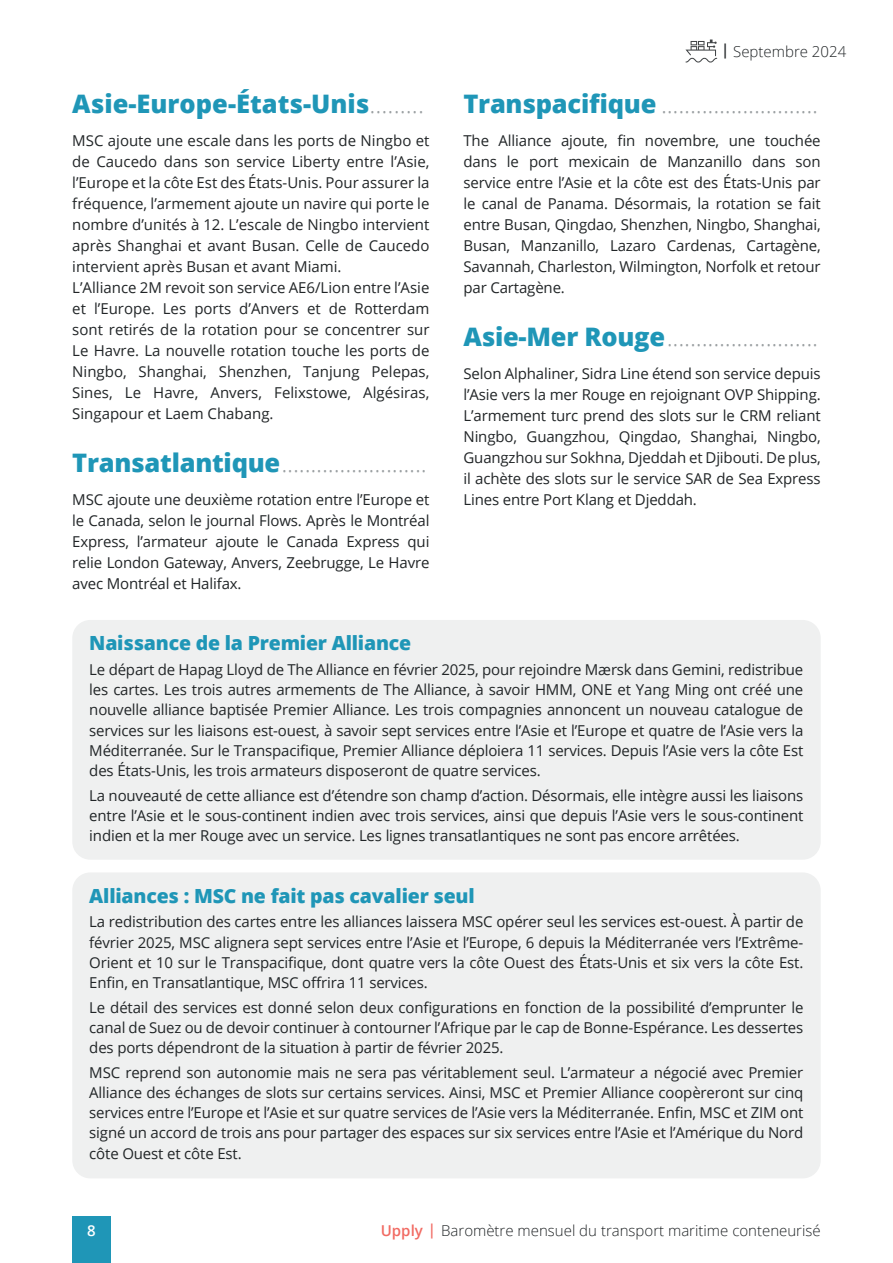
<style>
.page{position:relative;width:893px;height:1263px;background:#fff}
.page>*{position:absolute;margin:0;border:0;box-sizing:border-box;transform-origin:0 0}
.t1{font:300 25.5px "Open Sans";color:#9ba0a2}
.t2{font:800 25.5px "Open Sans";color:#1f96b7}
.t3{font:800 19.5px "Open Sans";letter-spacing:-.01em;color:#1f96b7}
.t4{font:15px/21px "Open Sans";color:#212527;text-align:justify}
.t5{font:300 15px "Open Sans";color:#212527}
.t6{font:600 15px "Open Sans";color:#fff}
.s1{font-weight:300;color:#9ba0a2}
.s2{font-weight:800;color:#1f96b7}
.s3{font-weight:600}
.s4{font-weight:600;color:#f16a62}
</style>
<div class="page">
<div style="left:72px;top:620px;width:749px;height:240px;background:#eff0f0;border-radius:18px"></div>
<div style="left:72px;top:872px;width:749px;height:306px;background:#eff0f0;border-radius:18px"></div>
<div style="left:72px;top:1216px;width:39px;height:47px;background:#1f96b7"></div>
<svg style="left:685px;top:40px;width:32px;height:23px"></svg>
<h1 class="t2" style="left:72px;top:84px;width:353px">Asie-Europe-États-Unis<span class="s1">.........</span></h1>
<p class="t4" style="left:72px;top:129px;width:359px;text-align:left">MSC ajoute une escale dans les ports de Ningbo et de Caucedo dans son service Liberty entre l’Asie, l’Europe et la côte Est des États-Unis. Pour assurer la fréquence, l’armement ajoute un navire qui porte le nombre d’unités à 12. L’escale de Ningbo intervient après Shanghai et avant Busan. Celle de Caucedo intervient après Busan et avant Miami.<br>L’Alliance 2M revoit son service AE6/Lion entre l’Asie et l’Europe. Les ports d’Anvers et de Rotterdam sont retirés de la rotation pour se concentrer sur Le Havre. La nouvelle rotation touche les ports de Ningbo, Shanghai, Shenzhen, Tanjung Pelepas, Sines, Le Havre, Anvers, Felixstowe, Algésiras, Singapour et Laem Chabang.</p>
<h1 class="t1" style="left:72px;top:446px;width:356px"><span class="s2">Transatlantique</span>.........................</h1>
<p class="t4" style="left:72px;top:489px;width:359px">MSC ajoute une deuxième rotation entre l’Europe et le Canada, selon le journal Flows. Après le Montréal Express, l’armateur ajoute le Canada Express qui relie London Gateway, Anvers, Zeebrugge, Le Havre avec Montréal et Halifax.</p>
<p class="t5" style="left:721px;top:41px;width:127px"><span class="s3">|</span> Septembre 2024</p>
<h1 class="t1" style="left:463px;top:86px;width:356px"><span class="s2">Transpacifique</span> ...........................</h1>
<p class="t4" style="left:463px;top:129px;width:359px">The Alliance ajoute, fin novembre, une touchée dans le port mexicain de Manzanillo dans son service entre l’Asie et la côte est des États-Unis par le canal de Panama. Désormais, la rotation se fait entre Busan, Qingdao, Shenzhen, Ningbo, Shanghai, Busan, Manzanillo, Lazaro Cardenas, Cartagène, Savannah, Charleston, Wilmington, Norfolk et retour par Cartagène.</p>
<h1 class="t1" style="left:463px;top:320px;width:356px"><span class="s2">Asie-Mer Rouge</span>..........................</h1>
<p class="t4" style="left:463px;top:363px;width:359px">Selon Alphaliner, Sidra Line étend son service depuis l’Asie vers la mer Rouge en rejoignant OVP Shipping.<br>L’armement turc prend des slots sur le CRM reliant Ningbo, Guangzhou, Qingdao, Shanghai, Ningbo, Guangzhou sur Sokhna, Djeddah et Djibouti. De plus, il achète des slots sur le service SAR de Sea Express Lines entre Port Klang et Djeddah.</p>
<h2 class="t3" style="left:89px;top:628px;width:324px">Naissance de la Premier Alliance</h2>
<p class="t4" style="left:89px;top:659px;width:716px;line-height:20.2px">Le départ de Hapag Lloyd de The Alliance en février 2025, pour rejoindre Mærsk dans Gemini, redistribue les cartes. Les trois autres armements de The Alliance, à savoir HMM, ONE et Yang Ming ont créé une nouvelle alliance baptisée Premier Alliance. Les trois compagnies annoncent un nouveau catalogue de services sur les liaisons est-ouest, à savoir sept services entre l’Asie et l’Europe et quatre de l’Asie vers la Méditerranée. Sur le Transpacifique, Premier Alliance déploiera 11 services. Depuis l’Asie vers la côte Est des États-Unis, les trois armateurs disposeront de quatre services.</p>
<p class="t4" style="left:89px;top:785px;width:716px;line-height:20.2px">La nouveauté de cette alliance est d’étendre son champ d’action. Désormais, elle intègre aussi les liaisons entre l’Asie et le sous-continent indien avec trois services, ainsi que depuis l’Asie vers le sous-continent indien et la mer Rouge avec un service. Les lignes transatlantiques ne sont pas encore arrêtées.</p>
<h2 class="t3" style="left:89px;top:881px;width:387px">Alliances : MSC ne fait pas cavalier seul</h2>
<p class="t4" style="left:89px;top:911px;width:716px;line-height:20.2px">La redistribution des cartes entre les alliances laissera MSC opérer seul les services est-ouest. À partir de février 2025, MSC alignera sept services entre l’Asie et l’Europe, 6 depuis la Méditerranée vers l’Extrême-Orient et 10 sur le Transpacifique, dont quatre vers la côte Ouest des États-Unis et six vers la côte Est.<br>Enfin, en Transatlantique, MSC offrira 11 services.</p>
<p class="t4" style="left:89px;top:997px;width:716px;line-height:20.2px">Le détail des services est donné selon deux configurations en fonction de la possibilité d’emprunter le canal de Suez ou de devoir continuer à contourner l’Afrique par le cap de Bonne-Espérance. Les dessertes des ports dépendront de la situation à partir de février 2025.</p>
<p class="t4" style="left:89px;top:1062px;width:716px;line-height:20.2px">MSC reprend son autonomie mais ne sera pas véritablement seul. L’armateur a négocié avec Premier Alliance des échanges de slots sur certains services. Ainsi, MSC et Premier Alliance coopèreront sur cinq services entre l’Europe et l’Asie et sur quatre services de l’Asie vers la Méditerranée. Enfin, MSC et ZIM ont signé un accord de trois ans pour partager des espaces sur six services entre l’Asie et l’Amérique du Nord côte Ouest et côte Est.</p>
<p class="t6" style="left:87px;top:1220px;width:10px">8</p>
<p class="t5" style="left:381px;top:1220px;width:441px"><span class="s4">Upply |</span> Baromètre mensuel du transport maritime conteneurisé</p>
</div>
